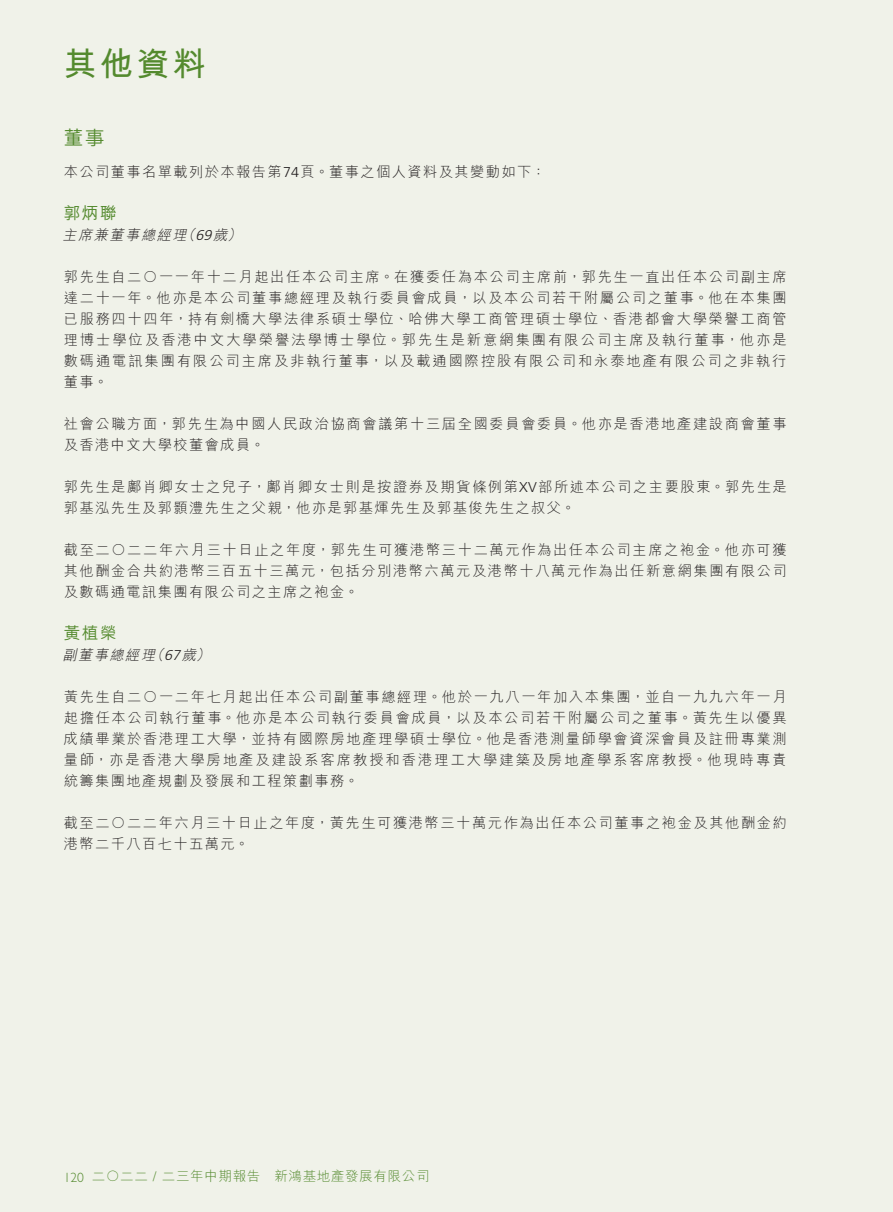
<style>
.page{position:relative;width:893px;height:1212px;background:#f0f2e9}
.page>*{position:absolute;margin:0;border:0;box-sizing:border-box;transform-origin:0 0}
.t1{font:700 33px "M Hei HK";color:#548a2e}
._01_H1{font:500 19.5px "M Hei HK";color:#548a2e}
._02_H2{font:500 16.5px "M Hei HK";letter-spacing:.1em;color:#548a2e}
._00_Body_Text{font:300 14.25px/21px "M Hei HK";letter-spacing:.11em;color:#231f20;text-align:justify}
._00_Body_Text-2{font:italic 300 14.25px "M Hei HK";color:#231f20}
.t2{font:300 13.5px "M Hei HK";letter-spacing:.05em;color:#548a2e}
.t3{font:300 13.5px "Gill Sans Std";color:#548a2e}
.s1{font-family:"Frutiger LT Std"}
</style>
<div class="page">
<h1 class="t1" style="left:64px;top:40px;width:143px">其他資料</h1>
<p class="_01_H1" style="left:64px;top:124px;width:42px">董事</p>
<p class="_00_Body_Text" style="left:64px;top:161px;width:483px">本公司董事名單載列於本報告第<span class="s1">74</span>頁。董事之個人資料及其變動如下：</p>
<p class="_02_H2" style="left:64px;top:200px;width:54px">郭炳聯</p>
<p class="_00_Body_Text-2" style="left:63px;top:227px;width:183px">主席兼董事總經理（<span class="s1">69</span>歲）</p>
<p class="_00_Body_Text" style="left:64px;top:266px;width:724px">郭先生自二○一一年十二月起出任本公司主席。在獲委任為本公司主席前，郭先生一直出任本公司副主席達二十一年。他亦是本公司董事總經理及執行委員會成員，以及本公司若干附屬公司之董事。他在本集團已服務四十四年，持有劍橋大學法律系碩士學位、哈佛大學工商管理碩士學位、香港都會大學榮譽工商管理博士學位及香港中文大學榮譽法學博士學位。郭先生是新意網集團有限公司主席及執行董事，他亦是數碼通電訊集團有限公司主席及非執行董事，以及載通國際控股有限公司和永泰地產有限公司之非執行董事。</p>
<p class="_00_Body_Text" style="left:64px;top:413px;width:724px">社會公職方面，郭先生為中國人民政治協商會議第十三屆全國委員會委員。他亦是香港地產建設商會董事及香港中文大學校董會成員。</p>
<p class="_00_Body_Text" style="left:64px;top:476px;width:724px">郭先生是鄺肖卿女士之兒子，鄺肖卿女士則是按證券及期貨條例第<span class="s1">XV</span>部所述本公司之主要股東。郭先生是郭基泓先生及郭顥澧先生之父親，他亦是郭基煇先生及郭基俊先生之叔父。</p>
<p class="_00_Body_Text" style="left:64px;top:539px;width:725px">截至二○二二年六月三十日止之年度，郭先生可獲港幣三十二萬元作為出任本公司主席之袍金。他亦可獲其他酬金合共約港幣三百五十三萬元，包括分別港幣六萬元及港幣十八萬元作為出任新意網集團有限公司及數碼通電訊集團有限公司之主席之袍金。</p>
<p class="_02_H2" style="left:64px;top:620px;width:54px">黃植榮</p>
<p class="_00_Body_Text-2" style="left:63px;top:647px;width:152px">副董事總經理（<span class="s1">67</span>歲）</p>
<p class="_00_Body_Text" style="left:64px;top:686px;width:724px">黃先生自二○一二年七月起出任本公司副董事總經理。他於一九八一年加入本集團，並自一九九六年一月起擔任本公司執行董事。他亦是本公司執行委員會成員，以及本公司若干附屬公司之董事。黃先生以優異成績畢業於香港理工大學，並持有國際房地產理學碩士學位。他是香港測量師學會資深會員及註冊專業測量師，亦是香港大學房地產及建設系客席教授和香港理工大學建築及房地產學系客席教授。他現時專責統籌集團地產規劃及發展和工程策劃事務。</p>
<p class="_00_Body_Text" style="left:64px;top:812px;width:725px">截至二○二二年六月三十日止之年度，黃先生可獲港幣三十萬元作為出任本公司董事之袍金及其他酬金約港幣二千八百七十五萬元。</p>
<p class="t3" style="left:64px;top:1169px;width:22px">120</p>
<p class="t2" style="left:92px;top:1169px;width:339px">二○二二 / 二三年中期報告 新鴻基地產發展有限公司</p>
</div>
